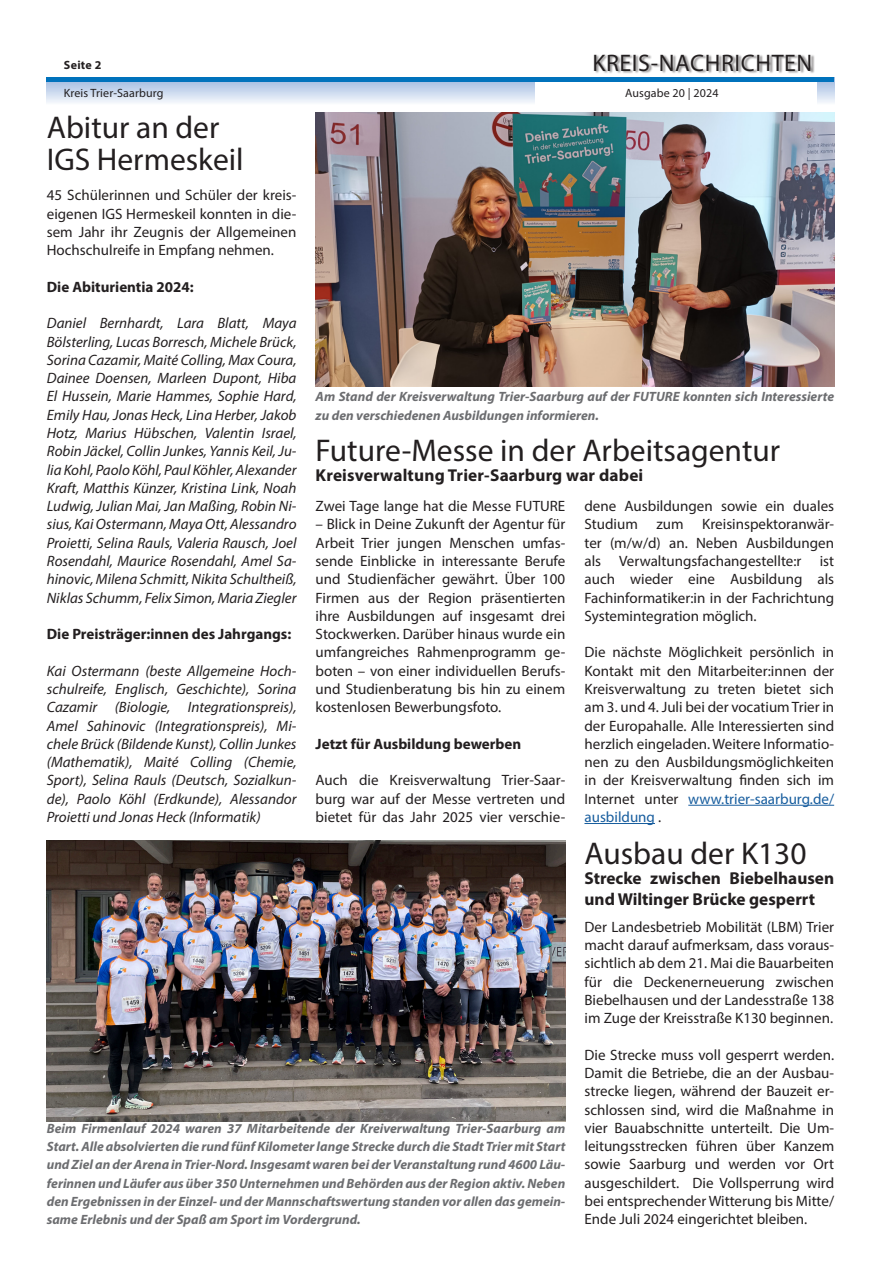
<style>
.page{position:relative;width:881px;height:1263px;background:#fff}
.page>*{position:absolute;margin:0;border:0;box-sizing:border-box;transform-origin:0 0}
.Headline{font:31.5px "Myriad Pro";color:#231f20}
.t1{font:24px "Myriad Pro";letter-spacing:.025em;color:#231f20}
.Subline{font:700 17.25px/20.2px "Myriad Pro";color:#231f20}
.Fließtext{font:15px/18.3px "Myriad Pro";color:#231f20;text-align:justify}
.Fließtext-2{font:italic 15px/18.3px "Myriad Pro";color:#231f20;text-align:justify}
.Fließtext-3{font:700 15px "Myriad Pro";color:#231f20}
.Bilduntertitel{font:italic 700 13.5px/18.3px "Myriad Pro";color:#6c6d70}
.t2{font:12px "Myriad Pro";letter-spacing:.01em;color:#231f20}
.t3{font:700 12px "Myriad Pro";letter-spacing:.025em;color:#231f20}
.s1{color:#175d9e}
</style>
<div class="page">
<svg style="left:47px;top:82px;width:786px;height:21px;background:#cedbef"></svg>
<div style="left:535px;top:0;width:281px;height:113px;background:#fff"></div>
<div style="left:594px;top:54px;width:220px;height:20px;background:#231f20;opacity:.5"></div>
<hr style="left:47px;top:78px;width:786px;height:4px;background:#0072bc">
<img style="left:315px;top:113px;width:518px;height:274px">
<hr style="left:688px;top:805px;width:145px;height:1px;background:#175d9e">
<hr style="left:584px;top:823px;width:70px;height:1px;background:#175d9e">
<img style="left:47px;top:840px;width:518px;height:281px">
<p class="t3" style="left:64px;top:57px;width:39px">Seite 2</p>
<h2 class="t1" style="left:592px;top:48px;width:221px">KREIS-NACHRICHTEN</h2>
<p class="t2" style="left:64px;top:86px;width:101px">Kreis Trier-Saarburg</p>
<p class="t2" style="left:625px;top:86px;width:95px">Ausgabe 20 | 2024</p>
<p class="Headline" style="left:47px;top:108px;width:174px">Abitur an der</p>
<p class="Headline" style="left:47px;top:140px;width:198px">IGS Hermeskeil</p>
<p class="Fließtext" style="left:47px;top:186px;width:251px">45 Schülerinnen und Schüler der kreis&shy;eigenen IGS Hermeskeil konnten in die&shy;sem Jahr ihr Zeugnis der Allgemeinen Hochschulreife in Empfang nehmen.</p>
<p class="Fließtext-3" style="left:47px;top:277px;width:148px">Die Abiturientia 2024:</p>
<p class="Fließtext-2" style="left:47px;top:314px;width:251px">Daniel Bernhardt, Lara Blatt, Maya Bölsterling, Lucas Borresch, Michele Brück, Sorina Cazamir, Maité Colling, Max Coura, Dainee Doensen, Marleen Dupont, Hiba El Hussein, Marie Hammes, Sophie Hard, Emily Hau, Jonas Heck, Lina Herber, Jakob Hotz, Marius Hübschen, Valentin Israel, Robin Jäckel, Collin Junkes, Yannis Keil, Ju&shy;lia Kohl, Paolo Köhl, Paul Köhler, Alexander Kraft, Matthis Künzer, Kristina Link, Noah Ludwig, Julian Mai, Jan Maßing, Robin Ni&shy;sius, Kai Ostermann, Maya Ott, Alessandro Proietti, Selina Rauls, Valeria Rausch, Joel Rosendahl, Maurice Rosendahl, Amel Sa&shy;hinovic, Milena Schmitt, Nikita Schultheiß, Niklas Schumm, Felix Simon, Maria Ziegler</p>
<p class="Fließtext-3" style="left:47px;top:624px;width:246px">Die Preisträger:innen des Jahrgangs:</p>
<p class="Fließtext-2" style="left:47px;top:661px;width:251px">Kai Ostermann (beste Allgemeine Hoch&shy;schulreife, Englisch, Geschichte), Sorina Cazamir (Biologie, Integrationspreis), Amel Sahinovic (Integrationspreis), Mi&shy;chele Brück (Bildende Kunst), Collin Junkes (Mathematik), Maité Colling (Chemie, Sport), Selina Rauls (Deutsch, Sozialkun&shy;de), Paolo Köhl (Erdkunde), Alessandor Proietti und Jonas Heck (Informatik)</p>
<p class="Bilduntertitel" style="left:315px;top:387px;width:520px">Am Stand der Kreisverwaltung Trier-Saarburg auf der FUTURE konnten sich Interessierte zu den verschiedenen Ausbildungen informieren.</p>
<p class="Headline" style="left:315px;top:431px;width:466px">Future-Messe in der Arbeitsagentur</p>
<p class="Subline" style="left:315px;top:464px;width:329px">Kreisverwaltung Trier-Saarburg war dabei</p>
<p class="Fließtext" style="left:315px;top:497px;width:251px">Zwei Tage lange hat die Messe FUTURE</p>
<p class="Fließtext" style="left:315px;top:515px;width:251px">– Blick in Deine Zukunft der Agentur für Arbeit Trier jungen Menschen umfas&shy;sende Einblicke in interessante Berufe und Studienfächer gewährt. Über 100<br>Firmen aus der Region präsentierten ihre Ausbildungen auf insgesamt drei Stockwerken. Darüber hinaus wurde ein umfangreiches Rahmenprogramm ge&shy;boten – von einer individuellen Berufs&shy;und Studienberatung bis hin zu einem kostenlosen Bewerbungsfoto.</p>
<p class="Fließtext-3" style="left:315px;top:734px;width:207px">Jetzt für Ausbildung bewerben</p>
<p class="Fließtext" style="left:315px;top:771px;width:251px">Auch die Kreisverwaltung Trier-Saar&shy;burg war auf der Messe vertreten und bietet für das Jahr 2025 vier verschie-</p>
<p class="Fließtext" style="left:584px;top:497px;width:251px">dene Ausbildungen sowie ein duales Studium zum Kreisinspektoranwär&shy;ter (m/w/d) an. Neben Ausbildungen als Verwaltungsfachangestellte:r ist auch wieder eine Ausbildung als Fachinformatiker:in in der Fachrichtung Systemintegration möglich.</p>
<p class="Fließtext" style="left:584px;top:643px;width:251px">Die nächste Möglichkeit persönlich in Kontakt mit den Mitarbeiter:innen der Kreisverwaltung zu treten bietet sich am 3. und 4. Juli bei der vocatium Trier in der Europahalle. Alle Interessierten sind herzlich eingeladen. Weitere Informatio&shy;nen zu den Ausbildungsmöglichkeiten in der Kreisverwaltung finden sich im Internet unter <span class="s1">www.trier-saarburg.de/ ausbildung</span> .</p>
<p class="Bilduntertitel" style="left:47px;top:1119px;width:520px;text-align:justify">Beim Firmenlauf 2024 waren 37 Mitarbeitende der Kreiverwaltung Trier-Saarburg am Start. Alle absolvierten die rund fünf Kilometer lange Strecke durch die Stadt Trier mit Start und Ziel an der Arena in Trier-Nord. Insgesamt waren bei der Veranstaltung rund 4600 Läu&shy;ferinnen und Läufer aus über 350 Unternehmen und Behörden aus der Region aktiv. Neben den Ergebnissen in der Einzel- und der Mannschaftswertung standen vor allen das gemein&shy;same Erlebnis und der Spaß am Sport im Vordergrund.</p>
<p class="Headline" style="left:584px;top:834px;width:223px">Ausbau der K130</p>
<p class="Subline" style="left:584px;top:868px;width:251px">Strecke zwischen Biebelhausen und Wiltinger Brücke gesperrt</p>
<p class="Fließtext" style="left:584px;top:917px;width:251px">Der Landesbetrieb Mobilität (LBM) Trier macht darauf aufmerksam, dass voraus&shy;sichtlich ab dem 21. Mai die Bauarbeiten für die Deckenerneuerung zwischen Biebelhausen und der Landesstraße 138 im Zuge der Kreisstraße K130 beginnen.</p>
<p class="Fließtext" style="left:584px;top:1045px;width:251px">Die Strecke muss voll gesperrt werden.<br>Damit die Betriebe, die an der Ausbau&shy;strecke liegen, während der Bauzeit er&shy;schlossen sind, wird die Maßnahme in vier Bauabschnitte unterteilt. Die Um&shy;leitungsstrecken führen über Kanzem sowie Saarburg und werden vor Ort ausgeschildert. Die Vollsperrung wird bei entsprechender Witterung bis Mitte/ Ende Juli 2024 eingerichtet bleiben.</p>
</div>
